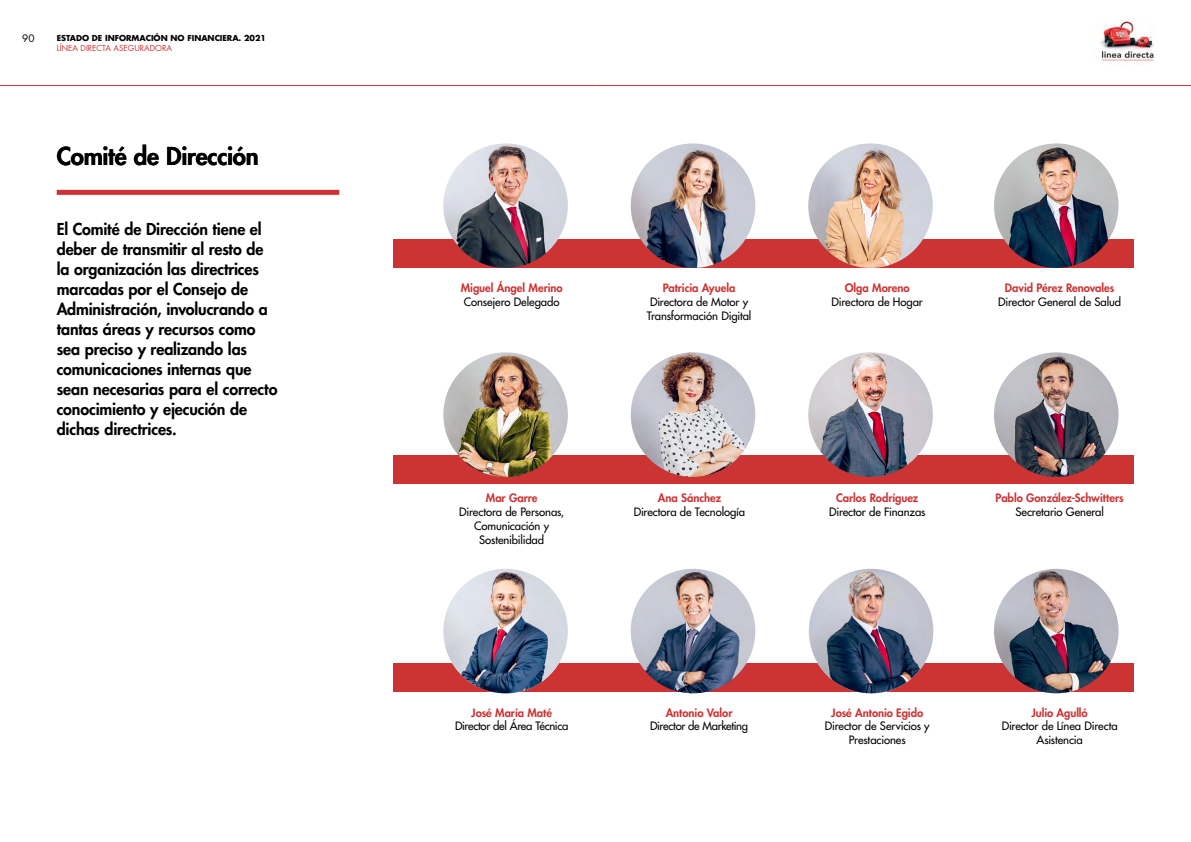
<style>
.page{position:relative;width:1191px;height:842px;background:#fff}
.page>*{position:absolute;margin:0;border:0;box-sizing:border-box;transform-origin:0 0}
.t1{font:800 24px "Futura Std";letter-spacing:-.015em;color:#000}
.t2{font:800 16px/20px "Futura Std";letter-spacing:-.01em;color:#000}
.t3{font:500 11.3px/13.8px "Futura Std";letter-spacing:-.015em;color:#000;text-align:center}
.t4{font:800 11.3px "Futura Std";letter-spacing:-.005em;color:#c33}
.t5{font:10px "Futura Std";color:#000}
.t6{font:700 8px "Futura Std";color:#000}
.t7{font:8px "Futura Std";color:#c33}
</style>
<div class="page">
<img style="left:1100px;top:21px;width:55px;height:42px">
<div style="left:393px;top:455px;width:741px;height:28px;background:#c33"></div>
<div style="left:393px;top:240px;width:741px;height:28px;background:#c33"></div>
<div style="left:393px;top:663px;width:741px;height:28px;background:#c33"></div>
<img style="left:631px;top:352px;width:124px;height:125px;border-radius:62px">
<img style="left:631px;top:569px;width:124px;height:124px;border-radius:62px">
<img style="left:631px;top:143px;width:124px;height:125px;border-radius:62px">
<img style="left:443px;top:352px;width:125px;height:125px;border-radius:62px">
<img style="left:443px;top:569px;width:125px;height:124px;border-radius:62px">
<img style="left:443px;top:143px;width:125px;height:125px;border-radius:62px">
<img style="left:808px;top:352px;width:124px;height:125px;border-radius:62px">
<img style="left:808px;top:143px;width:124px;height:125px;border-radius:62px">
<img style="left:809px;top:569px;width:124px;height:124px;border-radius:62px">
<img style="left:994px;top:143px;width:124px;height:125px;border-radius:62px">
<img style="left:994px;top:352px;width:124px;height:125px;border-radius:62px">
<img style="left:994px;top:569px;width:124px;height:124px;border-radius:62px">
<div style="left:57px;top:190px;width:282px;height:5px;background:#c33"></div>
<hr style="left:0;top:85px;width:595px;height:1px;background:#c33">
<hr style="left:595px;top:85px;width:596px;height:1px;background:#c33">
<p class="t5" style="left:22px;top:32px;width:14px">90</p>
<p class="t6" style="left:57px;top:33px;width:211px">ESTADO DE INFORMACIÓN NO FINANCIERA. 2021</p>
<p class="t7" style="left:57px;top:43px;width:117px">LÍNEA DIRECTA ASEGURADORA</p>
<h1 class="t1" style="left:57px;top:141px;width:204px">Comité de Dirección</h1>
<p class="t2" style="left:57px;top:219px;width:222px">El Comité de Dirección tiene el deber de transmitir al resto de la organización las directrices marcadas por el Consejo de<br>Administración, involucrando a tantas áreas y recursos como sea preciso y realizando las comunicaciones internas que sean necesarias para el correcto conocimiento y ejecución de dichas directrices.</p>
<p class="t4" style="left:461px;top:281px;width:103px">Miguel Ángel Merino</p>
<p class="t3" style="left:464px;top:295px;width:97px">Consejero Delegado</p>
<p class="t4" style="left:662px;top:281px;width:74px">Patricia Ayuela</p>
<p class="t3" style="left:647px;top:295px;width:106px;text-align:left">Directora de Motor y<br>Transformación Digital</p>
<p class="t4" style="left:844px;top:281px;width:67px">Olga Moreno</p>
<p class="t3" style="left:831px;top:295px;width:93px">Directora de Hogar</p>
<p class="t4" style="left:1004px;top:281px;width:111px">David Pérez Renovales</p>
<p class="t3" style="left:998px;top:295px;width:124px">Director General de Salud</p>
<p class="t4" style="left:486px;top:491px;width:53px">Mar Garre</p>
<p class="t3" style="left:459px;top:505px;width:106px">Directora de Personas,<br>Comunicación y<br>Sostenibilidad</p>
<p class="t4" style="left:658px;top:491px;width:65px">Ana Sánchez</p>
<p class="t3" style="left:634px;top:505px;width:113px">Directora de Tecnología</p>
<p class="t4" style="left:836px;top:491px;width:84px">Carlos Rodríguez</p>
<p class="t3" style="left:829px;top:505px;width:98px">Director de Finanzas</p>
<p class="t4" style="left:995px;top:491px;width:130px">Pablo González-Schwitters</p>
<p class="t3" style="left:1015px;top:505px;width:90px">Secretario General</p>
<p class="t4" style="left:471px;top:705px;width:82px">José María Maté</p>
<p class="t3" style="left:455px;top:719px;width:115px">Director del Área Técnica</p>
<p class="t4" style="left:665px;top:705px;width:68px">Antonio Valor</p>
<p class="t3" style="left:650px;top:719px;width:99px">Director de Marketing</p>
<p class="t4" style="left:831px;top:705px;width:93px">José Antonio Egido</p>
<p class="t3" style="left:825px;top:719px;width:106px">Director de Servicios y<br>Prestaciones</p>
<p class="t4" style="left:1031px;top:705px;width:58px">Julio Agulló</p>
<p class="t3" style="left:1001px;top:719px;width:117px">Director de Línea Directa<br>Asistencia</p>
</div>
